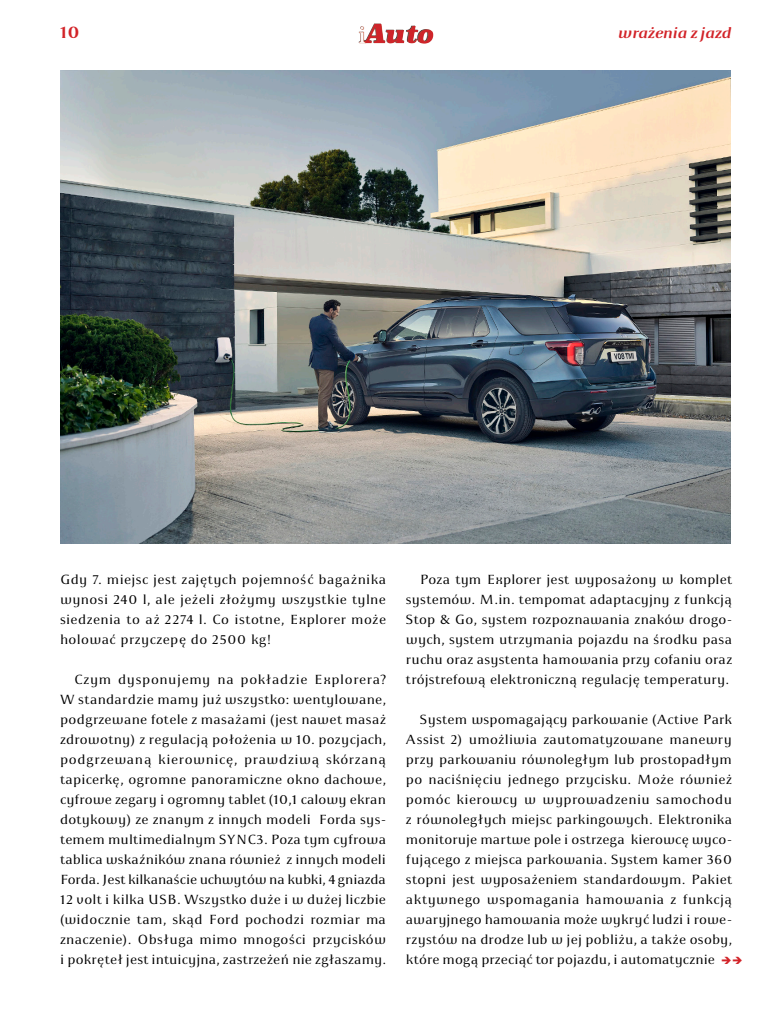
<style>
.page{position:relative;width:768px;height:1024px;background:#fff}
.page>*{position:absolute;margin:0;border:0;box-sizing:border-box;transform-origin:0 0}
.t1{font:700 18px "Apolonia";color:#d22328}
.t2{font:italic 700 16px "Apolonia";color:#d22328}
.Tekst{font:14px/20px "Apolonia";letter-spacing:.025em;color:#000;text-align:justify}
</style>
<div class="page">
<img style="left:359px;top:24px;width:74px;height:20px">
<img style="left:60px;top:70px;width:671px;height:474px">
<p class="t1" style="left:60px;top:22px;width:21px">10</p>
<p class="t2" style="left:618px;top:24px;width:115px">wrażenia z jazd</p>
<p class="Tekst" style="left:60px;top:570px;width:328px">Gdy 7. miejsc jest zajętych pojemność bagażnika wynosi 240 l, ale jeżeli złożymy wszystkie tylne siedzenia to aż 2274 l. Co istotne, Explorer może holować przyczepę do 2500 kg!</p>
<p class="Tekst" style="left:60px;top:670px;width:328px;text-indent:14px">Czym dysponujemy na pokładzie Explorera?<br>W standardzie mamy już wszystko: wentylowane, podgrzewane fotele z masażami (jest nawet masaż zdrowotny) z regulacją położenia w 10. pozycjach, podgrzewaną kierownicę, prawdziwą skórzaną tapicerkę, ogromne panoramiczne okno dachowe, cyfrowe zegary i ogromny tablet (10,1 calowy ekran dotykowy) ze znanym z innych modeli Forda sys&shy;temem multimedialnym SYNC3. Poza tym cyfrowa tablica wskaźników znana również z innych modeli Forda. Jest kilkanaście uchwytów na kubki, 4 gniazda 12 volt i kilka USB. Wszystko duże i w dużej liczbie (widocznie tam, skąd Ford pochodzi rozmiar ma znaczenie). Obsługa mimo mnogości przycisków i pokręteł jest intuicyjna, zastrzeżeń nie zgłaszamy.</p>
<p class="Tekst" style="left:406px;top:570px;width:328px;text-indent:14px">Poza tym Explorer jest wyposażony w komplet systemów. M.in. tempomat adaptacyjny z funkcją Stop &amp; Go, system rozpoznawania znaków drogo&shy;wych, system utrzymania pojazdu na środku pasa ruchu oraz asystenta hamowania przy cofaniu oraz trójstrefową elektroniczną regulację temperatury.</p>
<p class="Tekst" style="left:406px;top:710px;width:328px;text-indent:14px">System wspomagający parkowanie (Active Park Assist 2) umożliwia zautomatyzowane manewry przy parkowaniu równoległym lub prostopadłym po naciśnięciu jednego przycisku. Może również pomóc kierowcy w wyprowadzeniu samochodu z równoległych miejsc parkingowych. Elektronika monitoruje martwe pole i ostrzega kierowcę wyco&shy;fującego z miejsca parkowania. System kamer 360 stopni jest wyposażeniem standardowym. Pakiet aktywnego wspomagania hamowania z funkcją awaryjnego hamowania może wykryć ludzi i rowe&shy;rzystów na drodze lub w jej pobliżu, a także osoby, które mogą przeciąć tor pojazdu, i automatycznie</p>
</div>
